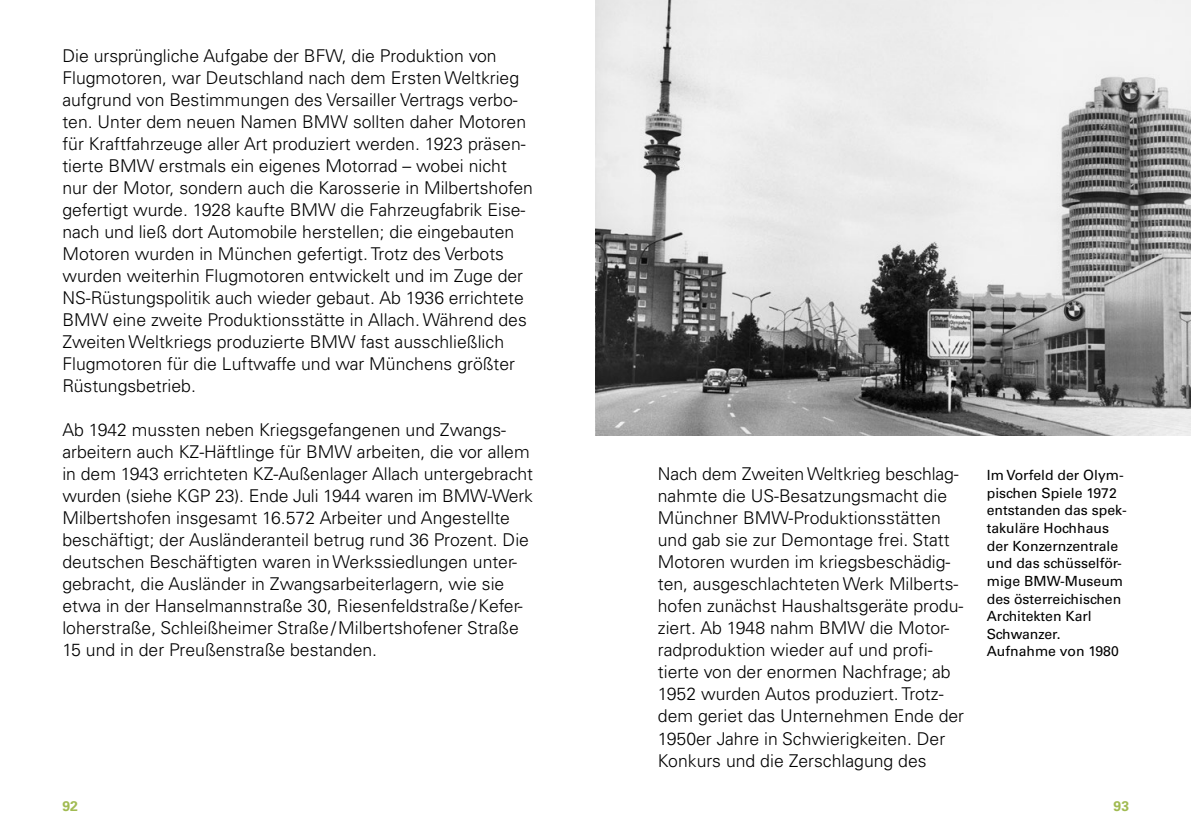
<style>
.page{position:relative;width:1191px;height:840px;background:#fff}
.page>*{position:absolute;margin:0;border:0;box-sizing:border-box;transform-origin:0 0}
.t1{font:300 17.6px/22px "Univers LT Pro 45";color:#000}
.t2{font:14px/17.6px "Univers LT Pro 55 Roman";color:#000}
.t3{font:700 14px "Univers LT Pro 65";color:#a1bb52}
</style>
<div class="page">
<img style="left:595px;top:0;width:596px;height:435px">
<p class="t1" style="left:62px;top:44px;width:472px">Die ursprüngliche Aufgabe der BFW, die Produktion von Flugmotoren, war Deutschland nach dem Ersten Weltkrieg aufgrund von Bestimmungen des Versailler Vertrags verbo&shy;ten. Unter dem neuen Namen BMW sollten daher Motoren für Kraftfahrzeuge aller Art produziert werden. 1923 präsen&shy;tierte BMW erstmals ein eigenes Motorrad – wobei nicht nur der Motor, sondern auch die Karosserie in Milbertshofen gefertigt wurde. 1928 kaufte BMW die Fahrzeugfabrik Eise&shy;nach und ließ dort Automobile herstellen; die eingebauten Motoren wurden in München gefertigt. Trotz des Verbots wurden weiterhin Flugmotoren entwickelt und im Zuge der NS-Rüstungspolitik auch wieder gebaut. Ab 1936 errichtete BMW eine zweite Produktionsstätte in Allach. Während des Zweiten Weltkriegs produzierte BMW fast ausschließlich Flugmotoren für die Luftwaffe und war Münchens größter Rüstungsbetrieb.</p>
<p class="t1" style="left:62px;top:418px;width:472px">Ab 1942 mussten neben Kriegsgefangenen und Zwangs&shy;arbeitern auch KZ-Häftlinge für BMW arbeiten, die vor allem in dem 1943 errichteten KZ-Außenlager Allach untergebracht wurden (siehe KGP 23). Ende Juli 1944 waren im BMW-Werk Milbertshofen insgesamt 16.572 Arbeiter und Angestellte beschäftigt; der Ausländeranteil betrug rund 36 Prozent. Die deutschen Beschäftigten waren in Werkssiedlungen unter&shy;gebracht, die Ausländer in Zwangsarbeiterlagern, wie sie etwa in der Hanselmannstraße 30, Riesenfeldstraße/Kefer&shy;loherstraße, Schleißheimer Straße/ -Milbertshofener Straße 15 und in der Preußenstraße bestanden.</p>
<p class="t1" style="left:658px;top:462px;width:308px">Nach dem Zweiten Weltkrieg beschlag-- nahmte die US-Besatzungsmacht die Münchner BMW-Produktionsstätten und gab sie zur Demontage frei. Statt Motoren wurden im kriegsbeschädig&shy;ten, ausgeschlachteten Werk Milberts&shy;hofen zunächst Haushaltsgeräte produ&shy;ziert. Ab 1948 nahm BMW die Motor&shy;radproduktion wieder auf und profi&shy;tierte von der enormen Nachfrage; ab 1952 wurden Autos produziert. Trotz&shy;dem geriet das Unternehmen Ende der 1950er Jahre in Schwierigkeiten. Der Konkurs und die Zerschlagung des</p>
<p class="t2" style="left:986px;top:465px;width:140px">Im Vorfeld der Olym&shy;pischen Spiele 1972 entstanden das spek&shy;takuläre Hochhaus der Konzernzentrale und das schüsselför&shy;mige BMW-Museum des österreichischen<br>Architekten Karl<br>Schwanzer.<br>Aufnahme von 1980</p>
<p class="t3" style="left:62px;top:795px;width:17px">92</p>
<p class="t3" style="left:1113px;top:795px;width:17px">93</p>
</div>
